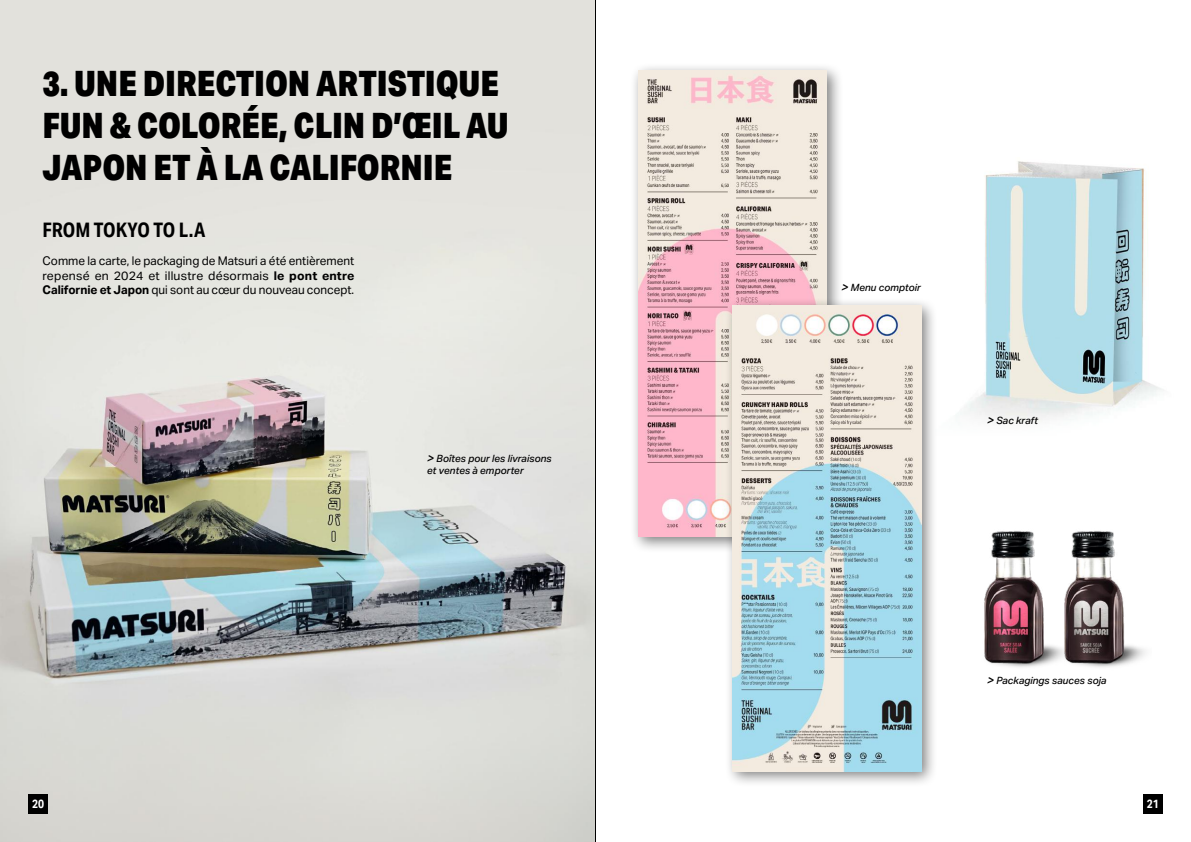
<style>
.page{position:relative;width:1191px;height:842px;background:#fff}
.page>*{position:absolute;margin:0;border:0;box-sizing:border-box;transform-origin:0 0}
.t1{font:900 35px/42px "Aktiv Grotesk Cd";color:#000}
.t2{font:700 20px "Aktiv Grotesk Cd";letter-spacing:-.005em;color:#000}
.t3{font:12px/14.4px "Aktiv Grotesk";letter-spacing:-.005em;color:#000;text-align:justify}
.t4{font:700 12px "Aktiv Grotesk Cd";color:#fff}
.t5{font:italic 500 10px/12px "Aktiv Grotesk";color:#000}
.s1{font-weight:700}
.s2{font-family:"Aktiv Grotesk Cd";font-size:14px}
</style>
<div class="page">
<img style="left:0;top:0;width:595px;height:842px">
<img style="left:960px;top:161px;width:203px;height:261px">
<img style="left:984px;top:531px;width:69px;height:136px">
<img style="left:1053px;top:531px;width:93px;height:136px">
<div style="left:629px;top:62px;width:214px;height:491px;background:#000;opacity:.5"></div>
<img style="left:638px;top:71px;width:188px;height:465px">
<div style="left:724px;top:297px;width:213px;height:490px;background:#000;opacity:.5"></div>
<img style="left:732px;top:305px;width:189px;height:466px">
<hr style="left:595px;top:0;width:1px;height:842px;background:#000">
<div style="left:28px;top:794px;width:20px;height:20px;background:#000"></div>
<div style="left:1142px;top:794px;width:20px;height:20px;background:#000"></div>
<h1 class="t1" style="left:43px;top:63px;width:467px">3. UNE DIRECTION ARTISTIQUE<br>FUN &amp; COLORÉE, CLIN D’ŒIL AU<br>JAPON ET À LA CALIFORNIE</h1>
<h2 class="t2" style="left:43px;top:218px;width:164px">FROM TOKYO TO L.A</h2>
<p class="t3" style="left:43px;top:254px;width:313px">Comme la carte, le packaging de Matsuri a été entièrement repensé en 2024 et illustre désormais <span class="s1">le pont entre Californie et Japon</span> qui sont au cœur du nouveau concept.</p>
<p class="t5" style="left:427px;top:453px;width:126px"><span class="s2">&gt;</span> Boîtes pour les livraisons et ventes à emporter</p>
<p class="t5" style="left:841px;top:281px;width:81px"><span class="s2">&gt;</span> Menu comptoir</p>
<p class="t5" style="left:987px;top:414px;width:53px"><span class="s2">&gt;</span> Sac kraft</p>
<p class="t5" style="left:987px;top:675px;width:121px"><span class="s2">&gt;</span> Packagings sauces soja</p>
<p class="t4" style="left:32px;top:797px;width:13px">20</p>
<p class="t4" style="left:1146px;top:797px;width:13px">21</p>
</div>
